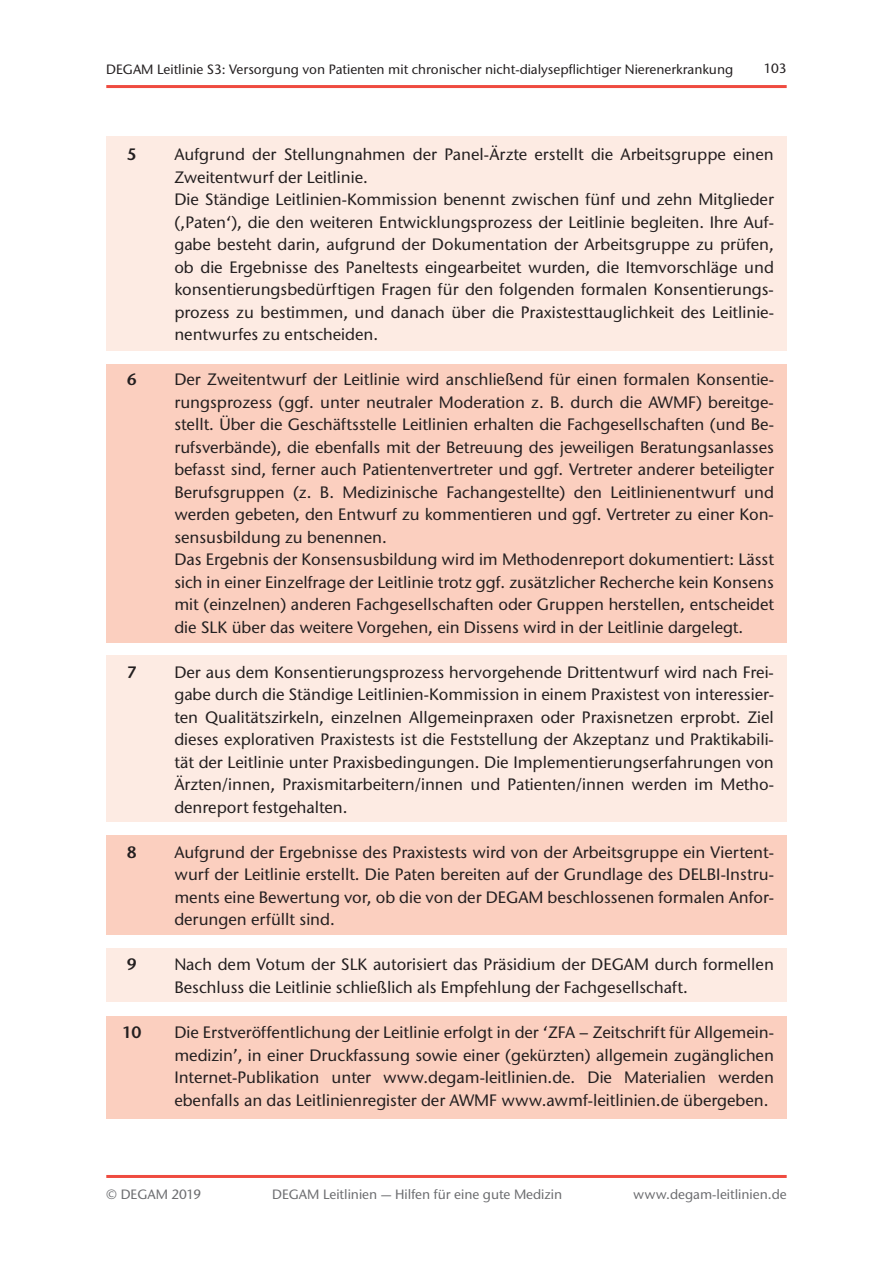
<style>
.page{position:relative;width:893px;height:1263px;background:#fff}
.page>*{position:absolute;margin:0;border:0;box-sizing:border-box;transform-origin:0 0}
.t1{font:500 16.5px/22.5px "Stone Sans ITC Std";color:#231f20}
.t2{font:600 16.5px "Stone Sans ITC Pro";color:#231f20}
.t3{font:500 13.5px "Stone Sans ITC Std";color:#231f20}
.t4{font:500 13.5px "Stone Sans ITC Std";color:#6c6d70}
</style>
<div class="page">
<div style="left:106px;top:136px;width:681px;height:214px;background:#fdebe3"></div>
<div style="left:106px;top:364px;width:681px;height:278px;background:#fbcfbf"></div>
<div style="left:106px;top:656px;width:681px;height:166px;background:#fdebe3"></div>
<div style="left:106px;top:836px;width:681px;height:99px;background:#fbcfbf"></div>
<div style="left:106px;top:948px;width:681px;height:54px;background:#fdebe3"></div>
<div style="left:106px;top:1016px;width:681px;height:102px;background:#fbcfbf"></div>
<hr style="left:106px;top:85px;width:681px;height:3px;background:#ef4b40">
<hr style="left:106px;top:1175px;width:681px;height:3px;background:#ef4b40">
<p class="t3" style="left:106px;top:61px;width:628px">DEGAM Leitlinie S3: Versorgung von Patienten mit chronischer nicht-dialysepflichtiger Nierenerkrankung</p>
<p class="t3" style="left:764px;top:60px;width:24px">103</p>
<p class="t2" style="left:127px;top:144px;width:12px">5</p>
<p class="t2" style="left:127px;top:369px;width:12px">6</p>
<p class="t2" style="left:127px;top:662px;width:12px">7</p>
<p class="t2" style="left:127px;top:842px;width:12px">8</p>
<p class="t2" style="left:127px;top:954px;width:12px">9</p>
<p class="t2" style="left:122px;top:1022px;width:21px">10</p>
<p class="t1" style="left:174px;top:143px;width:601px">Aufgrund der Stellungnahmen der Panel-Ärzte erstellt die Arbeitsgruppe einen Zweitentwurf der Leitlinie.<br>Die Ständige Leitlinien-Kommission benennt zwischen fünf und zehn Mitglieder (‚Paten‘), die den weiteren Entwicklungsprozess der Leitlinie begleiten. Ihre Auf&shy;gabe besteht darin, aufgrund der Dokumentation der Arbeitsgruppe zu prüfen, ob die Ergebnisse des Paneltests eingearbeitet wurden, die Itemvorschläge und konsentierungsbedürftigen Fragen für den folgenden formalen Konsentierungs&shy;prozess zu bestimmen, und danach über die Praxistesttauglichkeit des Leitlinie&shy;nentwurfes zu entscheiden.</p>
<p class="t1" style="left:174px;top:368px;width:601px">Der Zweitentwurf der Leitlinie wird anschließend für einen formalen Konsentie&shy;rungsprozess (ggf. unter neutraler Moderation z. B. durch die AWMF) bereitge&shy;stellt. Über die Geschäftsstelle Leitlinien erhalten die Fachgesellschaften (und Be&shy;rufsverbände), die ebenfalls mit der Betreuung des jeweiligen Beratungsanlasses befasst sind, ferner auch Patientenvertreter und ggf. Vertreter anderer beteiligter Berufsgruppen (z. B. Medizinische Fachangestellte) den Leitlinienentwurf und werden gebeten, den Entwurf zu kommentieren und ggf. Vertreter zu einer Kon&shy;sensusbildung zu benennen.<br>Das Ergebnis der Konsensusbildung wird im Methodenreport dokumentiert: Lässt sich in einer Einzelfrage der Leitlinie trotz ggf. zusätzlicher Recherche kein Konsens mit (einzelnen) anderen Fachgesellschaften oder Gruppen herstellen, entscheidet die SLK über das weitere Vorgehen, ein Dissens wird in der Leitlinie dargelegt.</p>
<p class="t1" style="left:174px;top:661px;width:601px;text-align:justify">Der aus dem Konsentierungsprozess hervorgehende Drittentwurf wird nach Frei&shy;gabe durch die Ständige Leitlinien-Kommission in einem Praxistest von interessier&shy;ten Qualitätszirkeln, einzelnen Allgemeinpraxen oder Praxisnetzen erprobt. Ziel dieses explorativen Praxistests ist die Feststellung der Akzeptanz und Praktikabili&shy;tät der Leitlinie unter Praxisbedingungen. Die Implementierungserfahrungen von Ärzten/innen, Praxismitarbeitern/innen und Patienten/innen werden im Metho&shy;denreport festgehalten.</p>
<p class="t1" style="left:174px;top:841px;width:601px;text-align:justify">Aufgrund der Ergebnisse des Praxistests wird von der Arbeitsgruppe ein Viertent&shy;wurf der Leitlinie erstellt. Die Paten bereiten auf der Grundlage des DELBI-Instru&shy;ments eine Bewertung vor, ob die von der DEGAM beschlossenen formalen Anfor&shy;derungen erfüllt sind.</p>
<p class="t1" style="left:174px;top:953px;width:601px">Nach dem Votum der SLK autorisiert das Präsidium der DEGAM durch formellen<br>Beschluss die Leitlinie schließlich als Empfehlung der Fachgesellschaft.</p>
<p class="t1" style="left:174px;top:1021px;width:601px;text-align:justify">Die Erstveröffentlichung der Leitlinie erfolgt in der ‘ZFA − Zeitschrift für Allgemein&shy;medizin’, in einer Druckfassung sowie einer (gekürzten) allgemein zugänglichen Internet-Publikation unter www.degam-leitlinien.de. Die Materialien werden ebenfalls an das Leitlinienregister der AWMF www.awmf-leitlinien.de übergeben.</p>
<p class="t4" style="left:106px;top:1186px;width:96px">© DEGAM 2019</p>
<p class="t4" style="left:272px;top:1186px;width:292px">DEGAM Leitlinien — Hilfen für eine gute Medizin</p>
<p class="t4" style="left:633px;top:1186px;width:155px">www.degam-leitlinien.de</p>
</div>
